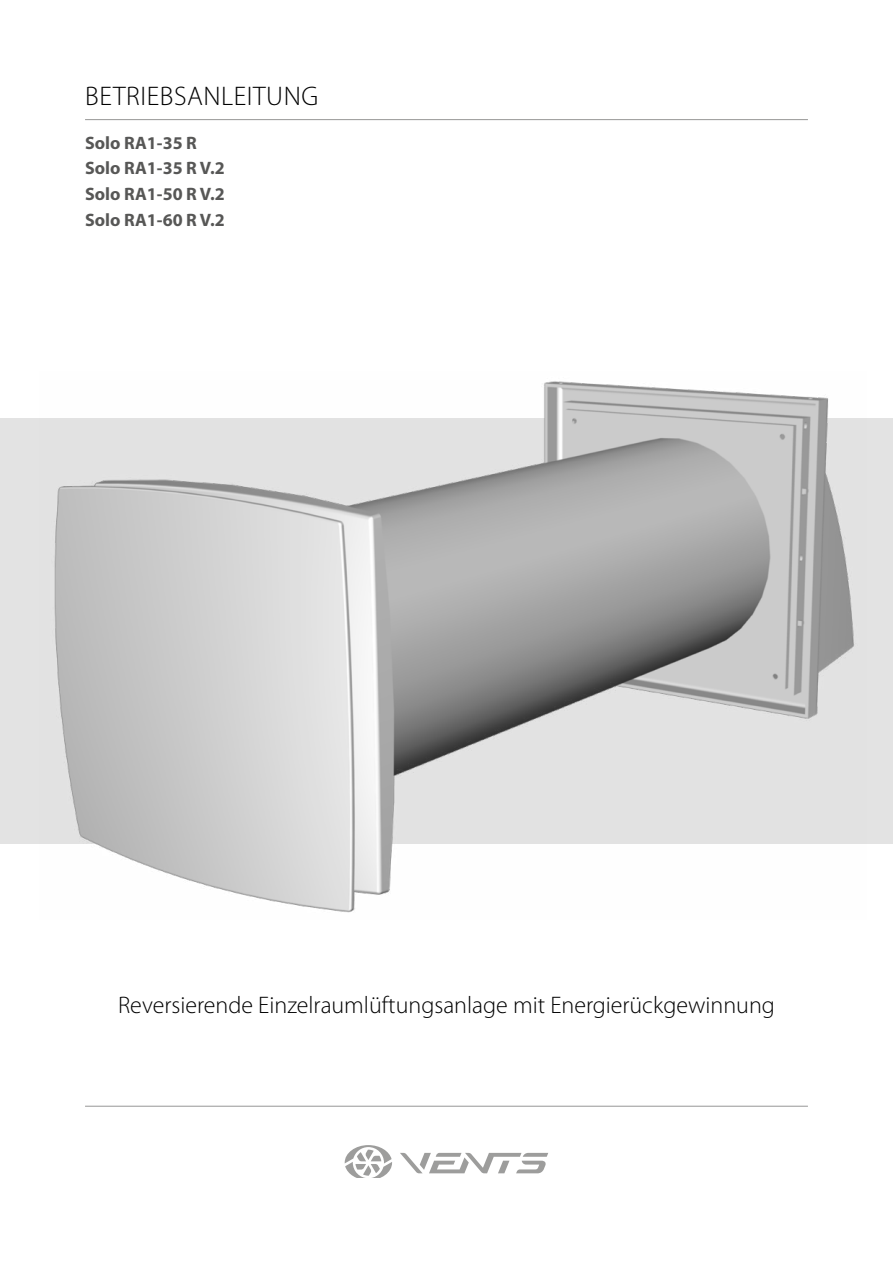
<style>
.page{position:relative;width:893px;height:1263px;background:#fff}
.page>*{position:absolute;margin:0;border:0;box-sizing:border-box;transform-origin:0 0}
.t1{font:300 27px "Myriad Pro";letter-spacing:.02em;color:#000}
.t2{font:300 24px "Myriad Pro";color:#000}
.t3{font:700 18px/25.8px "Myriad Pro";color:#575756}
</style>
<div class="page">
<svg style="left:400px;top:1153px;width:148px;height:20px"></svg>
<svg style="left:345px;top:1145px;width:47px;height:33px"></svg>
<hr style="left:85px;top:119px;width:723px;height:1px;background:#9d9d9c">
<div style="left:0;top:419px;width:893px;height:425px;background:#e3e3e3"></div>
<hr style="left:85px;top:1106px;width:723px;height:1px;background:#9d9d9c">
<img style="left:40px;top:381px;width:826px;height:532px">
<p class="t1" style="left:85px;top:81px;width:235px">BETRIEBSANLEITUNG</p>
<p class="t3" style="left:85px;top:129px;width:141px">Solo RA1-35 R<br>Solo RA1-35 R V.2<br>Solo RA1-50 R V.2<br>Solo RA1-60 R V.2</p>
<p class="t2" style="left:118px;top:992px;width:658px">Reversierende Einzelraumlüftungsanlage mit Energierückgewinnung</p>
</div>
